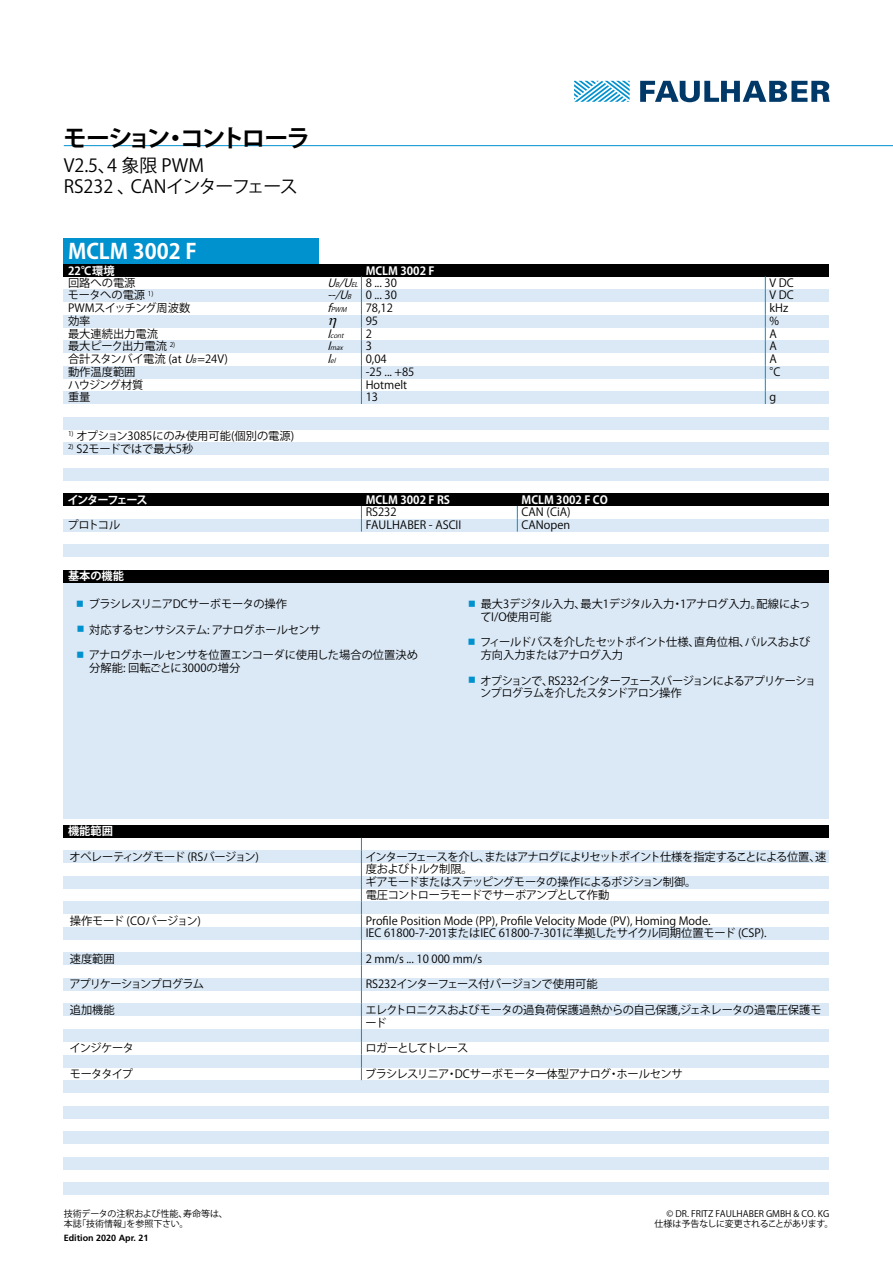
<style>
.page{position:relative;width:893px;height:1263px;background:#fff}
.page>*{position:absolute;margin:0;border:0;box-sizing:border-box;transform-origin:0 0}
.t1{font:700 24px "Koz Go Pro";letter-spacing:-.11em;color:#000}
.t2{font:700 21px "Koz Go Pro";color:#fff}
.t3{font:18px/21.6px "Koz Go Pro";color:#000}
.t4{font:11.25px/12.8px "Koz Go Pro";letter-spacing:-.02em;color:#000}
.t5{font:11.25px/12.8px "Koz Go Pro";color:#000}
.t6{font:11.25px/12.8px "Koz Go Pro";letter-spacing:-.04em;color:#000}
.t7{font:11.25px/12.8px "Koz Go Pro";letter-spacing:-.06em;color:#000}
.t8{font:11.25px/12.8px "Koz Go Pro";letter-spacing:-.07em;color:#000}
.t9{font:700 11.25px "Koz Go Pro";color:#fff}
.t10{font:11.25px "Koz Go Pro";letter-spacing:-.05em;color:#000}
.t11{font:11.25px "Koz Go Pro";letter-spacing:-.08em;color:#000}
.t12{font:11.25px "Koz Go Pro";letter-spacing:-.09em;color:#000}
.t13{font:700 11.25px "Koz Go Pro";letter-spacing:-.11em;color:#fff}
.t14{font:11.25px "Koz Go Pro";letter-spacing:-.055em;color:#000}
.t15{font:9px/10.8px "Koz Go Pro";color:#000}
.t16{font:700 9px "Frutiger LT";color:#000}
.t17{font:italic 6.6px "Koz Go Pro";color:#000}
.s1{font-style:italic}
.s2{font-style:italic;font-size:6.6px}
.s3{font-size:11.25px}
.s4{font-family:"Arial Unicode MS";font-size:13.95px;color:#0091cf}
</style>
<div class="page">
<svg style="left:574px;top:81px;width:56px;height:21px"></svg>
<svg style="left:640px;top:81px;width:190px;height:21px"></svg>
<div style="left:64px;top:580px;width:765px;height:239px;background:#dbe8f5"></div>
<div style="left:64px;top:264px;width:765px;height:12px;background:#000"></div>
<div style="left:64px;top:289px;width:765px;height:13px;background:#dbe8f5"></div>
<div style="left:64px;top:315px;width:765px;height:12px;background:#dbe8f5"></div>
<div style="left:64px;top:340px;width:765px;height:13px;background:#dbe8f5"></div>
<div style="left:64px;top:366px;width:765px;height:12px;background:#dbe8f5"></div>
<div style="left:64px;top:391px;width:765px;height:13px;background:#dbe8f5"></div>
<div style="left:64px;top:417px;width:765px;height:12px;background:#dbe8f5"></div>
<div style="left:64px;top:442px;width:765px;height:13px;background:#dbe8f5"></div>
<div style="left:64px;top:468px;width:765px;height:12px;background:#dbe8f5"></div>
<div style="left:64px;top:493px;width:765px;height:13px;background:#000"></div>
<div style="left:64px;top:519px;width:765px;height:12px;background:#dbe8f5"></div>
<div style="left:64px;top:544px;width:765px;height:13px;background:#dbe8f5"></div>
<div style="left:64px;top:570px;width:765px;height:13px;background:#000"></div>
<div style="left:64px;top:825px;width:765px;height:13px;background:#000"></div>
<div style="left:64px;top:850px;width:765px;height:13px;background:#dbe8f5"></div>
<div style="left:64px;top:901px;width:765px;height:13px;background:#dbe8f5"></div>
<div style="left:64px;top:927px;width:765px;height:13px;background:#dbe8f5"></div>
<div style="left:64px;top:952px;width:765px;height:13px;background:#dbe8f5"></div>
<div style="left:64px;top:978px;width:765px;height:13px;background:#dbe8f5"></div>
<div style="left:64px;top:1003px;width:765px;height:13px;background:#dbe8f5"></div>
<div style="left:64px;top:1029px;width:765px;height:13px;background:#dbe8f5"></div>
<div style="left:64px;top:1054px;width:765px;height:13px;background:#dbe8f5"></div>
<div style="left:64px;top:1080px;width:765px;height:13px;background:#dbe8f5"></div>
<div style="left:64px;top:1106px;width:765px;height:12px;background:#dbe8f5"></div>
<div style="left:64px;top:1131px;width:765px;height:13px;background:#dbe8f5"></div>
<div style="left:64px;top:1157px;width:765px;height:12px;background:#dbe8f5"></div>
<div style="left:64px;top:876px;width:765px;height:13px;background:#dbe8f5"></div>
<div style="left:64px;top:1182px;width:765px;height:13px;background:#dbe8f5"></div>
<hr style="left:64px;top:145px;width:829px;height:1px;background:#0091cf">
<div style="left:64px;top:238px;width:255px;height:26px;background:#0091cf"></div>
<svg style="left:361px;top:276px;width:1px;height:128px"></svg>
<svg style="left:765px;top:276px;width:1px;height:128px"></svg>
<svg style="left:361px;top:506px;width:1px;height:25px"></svg>
<svg style="left:517px;top:506px;width:1px;height:25px"></svg>
<svg style="left:361px;top:838px;width:1px;height:12px"></svg>
<hr style="left:361px;top:850px;width:1px;height:51px;background:#0091cf">
<svg style="left:361px;top:901px;width:1px;height:179px"></svg>
<h1 class="t1" style="left:63px;top:123px;width:249px">モーション・コントローラ</h1>
<h3 class="t3" style="left:64px;top:155px;width:236px">V2.5、4 象限 PWM<br>RS232 、CANインターフェース</h3>
<h2 class="t2" style="left:68px;top:238px;width:130px">MCLM 3002 F</h2>
<p class="t9" style="left:68px;top:263px;width:48px">22℃環境</p>
<p class="t9" style="left:366px;top:263px;width:70px">MCLM 3002 F</p>
<p class="t4" style="left:68px;top:276px;width:69px">回路への電源</p>
<p class="t4" style="left:327px;top:276px;width:71px"><span class="s1">U</span><span class="s2">B</span><span class="s1">/U</span><span class="s2">EL</span> 8 . . . 3 0</p>
<p class="t4" style="left:770px;top:276px;width:26px">V DC</p>
<p class="t4" style="left:68px;top:289px;width:87px">モータへの電源 <sup>1)</sup></p>
<p class="t4" style="left:327px;top:289px;width:71px"><span class="s1">--/U</span><span class="s2">B</span> 0 ... 3 0</p>
<p class="t4" style="left:770px;top:289px;width:26px">V DC</p>
<p class="t6" style="left:68px;top:302px;width:124px">PWMスイッチング周波数</p>
<p class="t17" style="left:327px;top:305px;width:23px"><span class="s3">f</span>PWM</p>
<p class="t4" style="left:366px;top:302px;width:29px">78,12</p>
<p class="t4" style="left:770px;top:302px;width:20px">kHz</p>
<p class="t4" style="left:68px;top:315px;width:24px">効率</p>
<p class="t4" style="left:366px;top:315px;width:14px">95</p>
<p class="t4" style="left:770px;top:315px;width:11px">%</p>
<p class="t5" style="left:68px;top:327px;width:91px">最大連続出力電流</p>
<p class="t17" style="left:327px;top:331px;width:20px"><span class="s3">I</span>cont</p>
<p class="t4" style="left:366px;top:327px;width:8px">2</p>
<p class="t4" style="left:770px;top:327px;width:9px">A</p>
<p class="t4" style="left:68px;top:340px;width:109px">最大ピーク出力電流 <sup>2)</sup></p>
<p class="t17" style="left:327px;top:344px;width:19px"><span class="s3">I</span>max</p>
<p class="t4" style="left:366px;top:340px;width:8px">3</p>
<p class="t4" style="left:770px;top:340px;width:9px">A</p>
<p class="t4" style="left:68px;top:353px;width:162px">合計スタンバイ電流 (at <span class="s1">U</span><span class="s2">B</span>=24V)</p>
<p class="t17" style="left:327px;top:356px;width:12px"><span class="s3">l</span>el</p>
<p class="t4" style="left:366px;top:353px;width:23px">0,04</p>
<p class="t4" style="left:770px;top:353px;width:9px">A</p>
<p class="t4" style="left:68px;top:366px;width:69px">動作温度範囲</p>
<p class="t4" style="left:366px;top:366px;width:50px">-25 ... +85</p>
<p class="t4" style="left:769px;top:366px;width:13px">°C</p>
<p class="t14" style="left:68px;top:377px;width:77px">ハウジング材質</p>
<p class="t5" style="left:366px;top:378px;width:43px">Hotmelt</p>
<p class="t4" style="left:68px;top:391px;width:24px">重量</p>
<p class="t4" style="left:366px;top:391px;width:14px">13</p>
<p class="t4" style="left:770px;top:391px;width:8px">g</p>
<p class="t5" style="left:68px;top:430px;width:228px"><sup>1)</sup> オプション3085にのみ使用可能(個別の電源)</p>
<p class="t5" style="left:68px;top:442px;width:127px"><sup>2)</sup> S2モードではで最大5秒</p>
<p class="t13" style="left:68px;top:493px;width:82px">インターフェース</p>
<p class="t9" style="left:366px;top:493px;width:86px">MCLM 3002 F RS</p>
<p class="t9" style="left:522px;top:493px;width:88px">MCLM 3002 F CO</p>
<p class="t4" style="left:366px;top:506px;width:33px">RS232</p>
<p class="t4" style="left:522px;top:506px;width:51px">CAN (CiA)</p>
<p class="t4" style="left:67px;top:519px;width:54px">プロトコル</p>
<p class="t5" style="left:366px;top:519px;width:97px">FAULHABER - ASCII</p>
<p class="t5" style="left:522px;top:519px;width:50px">CANopen</p>
<p class="t9" style="left:68px;top:568px;width:58px">基本の機能</p>
<p class="t6" style="left:76px;top:598px;width:213px"><span class="s4">■</span> ブラシレスリニアDCサーボモータの操作</p>
<p class="t10" style="left:77px;top:622px;width:246px"><span class="s4">■</span> 対応するセンサシステム: アナログホールセンサ</p>
<p class="t4" style="left:89px;top:649px;width:330px;text-indent:-13px"><span class="s4">■</span> アナログホールセンサを位置エンコーダに使用した場合の位置決め分解能: 回転ごとに3000の増分</p>
<p class="t5" style="left:480px;top:598px;width:331px;text-indent:-12px"><span class="s4">■</span> 最大3デジタル入力、最大1デジタル入力・1アナログ入力。配線によってI/O使用可能</p>
<p class="t6" style="left:481px;top:636px;width:331px;text-indent:-13px"><span class="s4">■</span> フィールドバスを介したセットポイント仕様、直角位相、パルスおよび方向入力またはアナログ入力</p>
<p class="t8" style="left:480px;top:674px;width:337px;text-indent:-12px"><span class="s4">■</span> オプションで、RS232インターフェースバージョンによるアプリケーションプログラムを介したスタンドアロン操作</p>
<p class="t9" style="left:68px;top:824px;width:46px">機能範囲</p>
<p class="t6" style="left:70px;top:850px;width:191px">オペレーティングモード (RSバージョン)</p>
<p class="t7" style="left:365px;top:850px;width:462px">インターフェースを介し、またはアナログによりセットポイント仕様を指定することによる位置、速度およびトルク制限。<br>ギアモードまたはステッピングモータの操作によるポジション制御。<br>電圧コントローラモードでサーボアンプとして作動</p>
<p class="t4" style="left:70px;top:914px;width:133px">操作モード (COバージョン)</p>
<p class="t5" style="left:366px;top:914px;width:403px">Profile Position Mode (PP), Profile Velocity Mode (PV), Homing Mode.<br>IEC 61800-7-201またはIEC 61800-7-301に準拠したサイクル同期位置モード (CSP).</p>
<p class="t4" style="left:70px;top:952px;width:47px">速度範囲</p>
<p class="t4" style="left:366px;top:952px;width:118px">2 mm/s ... 10 000 mm/s</p>
<p class="t11" style="left:69px;top:977px;width:136px">アプリケーションプログラム</p>
<p class="t4" style="left:366px;top:978px;width:234px">RS232インターフェース付バージョンで使用可能</p>
<p class="t4" style="left:70px;top:1003px;width:47px">追加機能</p>
<p class="t4" style="left:366px;top:1003px;width:457px">エレクトロニクスおよびモータの過負荷保護過熱からの自己保護,ジェネレータの過電圧保護モード</p>
<p class="t4" style="left:70px;top:1042px;width:66px">インジケータ</p>
<p class="t12" style="left:365px;top:1041px;width:105px">ロガーとしてトレース</p>
<p class="t4" style="left:70px;top:1067px;width:65px">モータタイプ</p>
<p class="t6" style="left:365px;top:1067px;width:319px">ブラシレスリニア・DCサーボモータ一体型アナログ・ホールセンサ</p>
<p class="t15" style="left:64px;top:1208px;width:166px">技術データの注釈および性能、寿命等は、本誌「技術情報」を参照下さい。</p>
<p class="t15" style="left:654px;top:1208px;width:181px;text-indent:12px">© DR. FRITZ FAULHABER GMBH &amp; CO. KG仕様は予告なしに変更されることがあります。</p>
<p class="t16" style="left:64px;top:1233px;width:86px">Edition 2020 Apr. 21</p>
</div>
